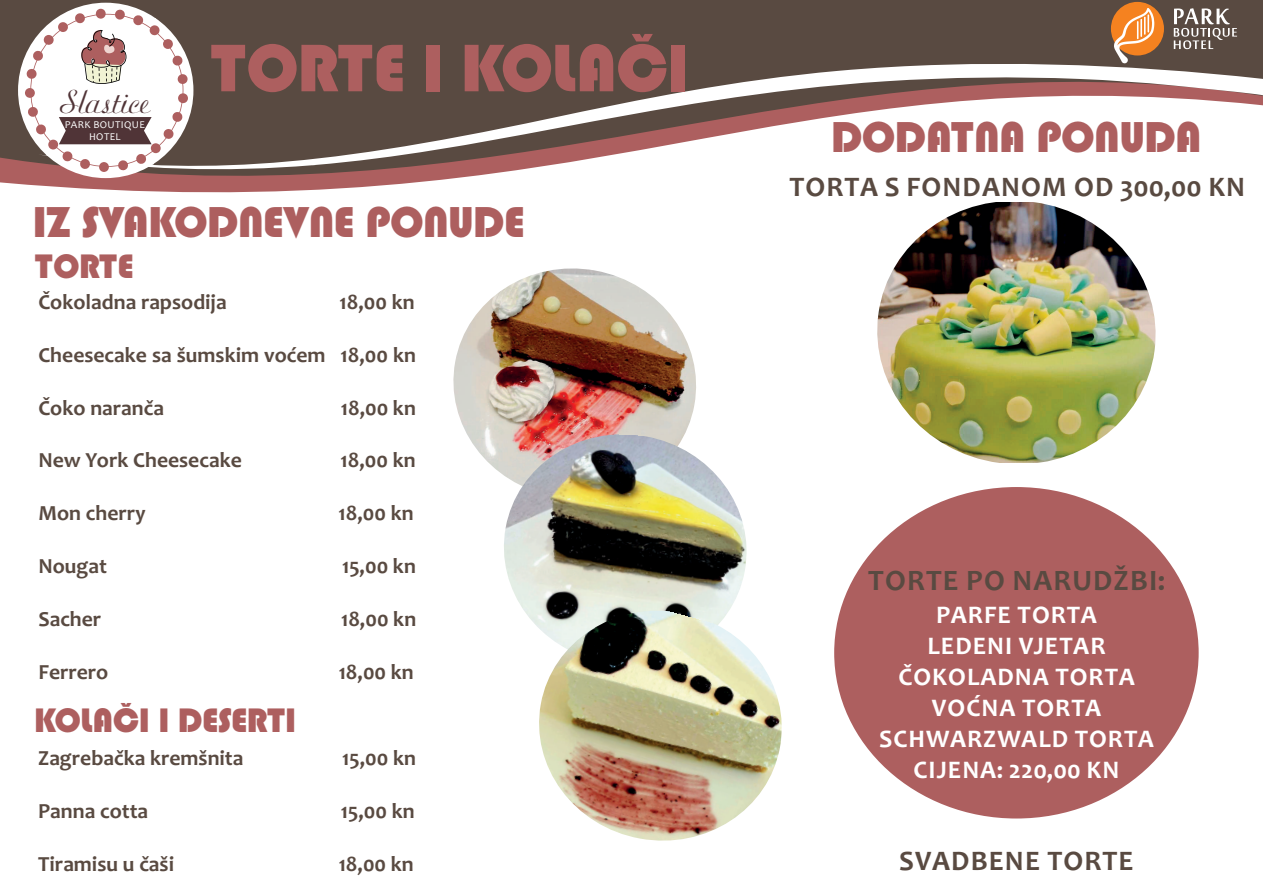
<style>
.page{position:relative;width:1263px;height:893px;background:#fff}
.page>*{position:absolute;margin:0;border:0;box-sizing:border-box;transform-origin:0 0}
.t1{font:900 65.25px "Blippo BT";color:#ad5f5f}
.t2{font:900 42px "Blippo BT";color:#ad5f5f}
.t3{font:33.15px "Ariston";color:#503437}
.t4{font:900 33px "Blippo BT";color:#ad5f5f}
.t5{font:700 29.85px "Candara";letter-spacing:.04em;color:#594a41}
.t6{font:700 28.5px "Candara";letter-spacing:.04em;color:#594a41}
.t7{font:700 25.5px/31.2px "Candara";letter-spacing:.04em;color:#fff;text-align:center}
.t8{font:700 21.6px "Candara";color:#594a41}
.t9{font:10.5px/12.8px "Candara";letter-spacing:.04em;color:#fff;text-align:center}
</style>
<div class="page">
<svg style="left:0;top:0;width:1263px;height:193px;fill:#594a41"></svg>
<svg style="left:38px;top:58px;width:1225px;height:117px"></svg>
<div style="left:18px;top:3px;width:175px;height:175px;background:#fff;border-radius:50%"></div>
<svg style="left:21px;top:9px;width:167px;height:163px"></svg>
<img style="left:453px;top:268px;width:243px;height:200px">
<img style="left:494px;top:429px;width:253px;height:189px">
<img style="left:530px;top:601px;width:252px;height:240px">
<img style="left:877px;top:202px;width:279px;height:261px">
<div style="left:834px;top:487px;width:365px;height:331px;background:#ad5f5f;border-radius:50%"></div>
<div style="left:1111px;top:2px;width:53px;height:53px;background:#f58220;border-radius:50%"></div>
<svg style="left:1114px;top:8px;width:40px;height:56px"></svg>
<svg style="left:1174px;top:8px;width:63px;height:41px"></svg>
<h3 class="t3" style="left:61px;top:90px;width:92px">Slastice</h3>
<p class="t9" style="left:65px;top:119px;width:82px">PARK BOUTIQUE<br>HOTEL</p>
<h1 class="t1" style="left:210px;top:42px;width:480px">TORTE I KOLAČI</h1>
<h2 class="t2" style="left:33px;top:206px;width:493px">IZ SVAKODNEVNE PONUDE</h2>
<h3 class="t4" style="left:35px;top:253px;width:100px">TORTE</h3>
<p class="t8" style="left:38px;top:293px;width:190px">Čokoladna rapsodija</p>
<p class="t8" style="left:339px;top:293px;width:77px">18,00 kn</p>
<p class="t8" style="left:38px;top:346px;width:379px">Cheesecake sa šumskim voćem 18,00 kn</p>
<p class="t8" style="left:38px;top:399px;width:127px">Čoko naranča</p>
<p class="t8" style="left:341px;top:399px;width:77px">18,00 kn</p>
<p class="t8" style="left:38px;top:452px;width:205px">New York Cheesecake</p>
<p class="t8" style="left:341px;top:452px;width:77px">18,00 kn</p>
<p class="t8" style="left:38px;top:505px;width:109px">Mon cherry</p>
<p class="t8" style="left:338px;top:505px;width:77px">18,00 kn</p>
<p class="t8" style="left:38px;top:557px;width:70px">Nougat</p>
<p class="t8" style="left:342px;top:557px;width:75px">15,00 kn</p>
<p class="t8" style="left:38px;top:610px;width:64px">Sacher</p>
<p class="t8" style="left:341px;top:610px;width:77px">18,00 kn</p>
<p class="t8" style="left:38px;top:663px;width:71px">Ferrero</p>
<p class="t8" style="left:339px;top:663px;width:77px">18,00 kn</p>
<h3 class="t4" style="left:35px;top:707px;width:263px">KOLAČI I DESERTI</h3>
<p class="t8" style="left:38px;top:749px;width:207px">Zagrebačka kremšnita</p>
<p class="t8" style="left:342px;top:749px;width:75px">15,00 kn</p>
<p class="t8" style="left:38px;top:802px;width:111px">Panna cotta</p>
<p class="t8" style="left:341px;top:802px;width:75px">15,00 kn</p>
<p class="t8" style="left:38px;top:855px;width:137px">Tiramisu u čaši</p>
<p class="t8" style="left:339px;top:855px;width:77px">18,00 kn</p>
<h2 class="t2" style="left:831px;top:120px;width:372px">DODATNA PONUDA</h2>
<h3 class="t6" style="left:789px;top:176px;width:457px">TORTA S FONDANOM OD 300,00 KN</h3>
<h3 class="t5" style="left:868px;top:569px;width:299px">TORTE PO NARUDŽBI:</h3>
<p class="t7" style="left:879px;top:601px;width:276px">PARFE TORTA<br>LEDENI VJETAR<br>ČOKOLADNA TORTA<br>VOĆNA TORTA<br>SCHWARZWALD TORTA<br>CIJENA: 220,00 KN</p>
<h3 class="t6" style="left:899px;top:849px;width:236px">SVADBENE TORTE</h3>
</div>
